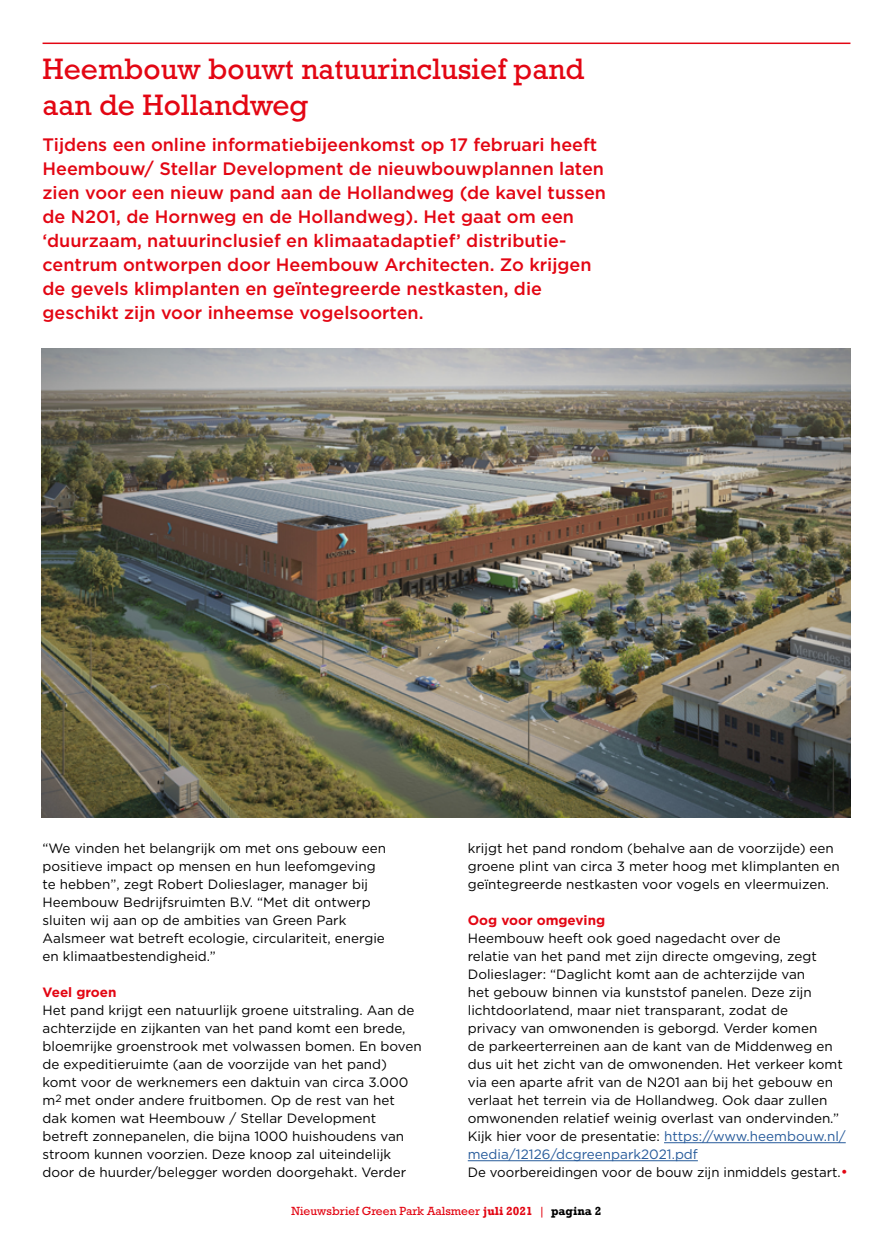
<style>
.page{position:relative;width:893px;height:1234px;background:#fff}
.page>*{position:absolute;margin:0;border:0;box-sizing:border-box;transform-origin:0 0}
.t1{font:30px/36px "Rockwell Std";color:#e30613}
.t2{font:500 18px/24px "Gotham";color:#e30613}
.t3{font:13.5px/18px "Gotham";color:#000}
.t4{font:700 13.5px "Gotham";color:#e30613}
.t5{font:12px "Rockwell Std";color:#e30613}
.s1{color:#275b9b}
.s2{font-size:15px;color:#e30613}
.s3{font-family:"Rockwell";font-weight:700}
.s4{font-family:"Rockwell";font-weight:700;color:#000}
</style>
<div class="page">
<hr style="left:664px;top:1142px;width:182px;height:1px;background:#275b9b">
<hr style="left:468px;top:1160px;width:230px;height:1px;background:#275b9b">
<img style="left:42px;top:349px;width:808px;height:468px">
<hr style="left:43px;top:43px;width:807px;height:1px;background:#e30613">
<h1 class="t1" style="left:43px;top:50px;width:543px">Heembouw bouwt natuurinclusief pand aan de Hollandweg</h1>
<p class="t2" style="left:43px;top:132px;width:565px">Tijdens een online informatiebijeenkomst op 17 februari heeft Heembouw/ Stellar Development de nieuwbouwplannen laten zien voor een nieuw pand aan de Hollandweg (de kavel tussen de N201, de Hornweg en de Hollandweg). Het gaat om een ‘duurzaam, natuurinclusief en klimaatadaptief’ distributie&shy;centrum ontworpen door Heembouw Architecten. Zo krijgen de gevels klimplanten en geïntegreerde nestkasten, die geschikt zijn voor inheemse vogelsoorten.</p>
<p class="t3" style="left:43px;top:838px;width:345px">“We vinden het belangrijk om met ons gebouw een positieve impact op mensen en hun leefomgeving te hebben”, zegt Robert Dolieslager, manager bij Heembouw Bedrijfsruimten B.V. “Met dit ontwerp sluiten wij aan op de ambities van Green Park Aalsmeer wat betreft ecologie, circulariteit, energie en klimaatbestendigheid.”</p>
<p class="t4" style="left:43px;top:983px;width:76px">Veel groen</p>
<p class="t3" style="left:43px;top:1000px;width:381px">Het pand krijgt een natuurlijk groene uitstraling. Aan de achterzijde en zijkanten van het pand komt een brede, bloemrijke groenstrook met volwassen bomen. En boven de expeditieruimte (aan de voorzijde van het pand) komt voor de werknemers een daktuin van circa 3.000 m<sup>2</sup> met onder andere fruitbomen. Op de rest van het dak komen wat Heembouw / Stellar Development betreft zonnepanelen, die bijna 1000 huishoudens van stroom kunnen voorzien. Deze knoop zal uiteindelijk door de huurder/belegger worden doorgehakt. Verder</p>
<p class="t3" style="left:468px;top:838px;width:373px">krijgt het pand rondom (behalve aan de voorzijde) een groene plint van circa 3 meter hoog met klimplanten en geïntegreerde nestkasten voor vogels en vleermuizen.</p>
<p class="t4" style="left:468px;top:911px;width:139px">Oog voor omgeving</p>
<p class="t3" style="left:468px;top:928px;width:382px">Heembouw heeft ook goed nagedacht over de<br>relatie van het pand met zijn directe omgeving, zegt Dolieslager: “Daglicht komt aan de achterzijde van<br>het gebouw binnen via kunststof panelen. Deze zijn lichtdoorlatend, maar niet transparant, zodat de<br>privacy van omwonenden is geborgd. Verder komen<br>de parkeerterreinen aan de kant van de Middenweg en dus uit het zicht van de omwonenden. Het verkeer komt via een aparte afrit van de N201 aan bij het gebouw en verlaat het terrein via de Hollandweg. Ook daar zullen omwonenden relatief weinig overlast van ondervinden.” Kijk hier voor de presentatie: <span class="s1">https://www.heembouw.nl/ media/12126/dcgreenpark2021.pdf<br></span>De voorbereidingen voor de bouw zijn inmiddels gestart.<span class="s2">•</span></p>
<p class="t5" style="left:291px;top:1203px;width:311px">Nieuwsbrief Green Park Aalsmeer <span class="s3">juli 2021</span> | <span class="s4">pagina 2</span></p>
</div>
